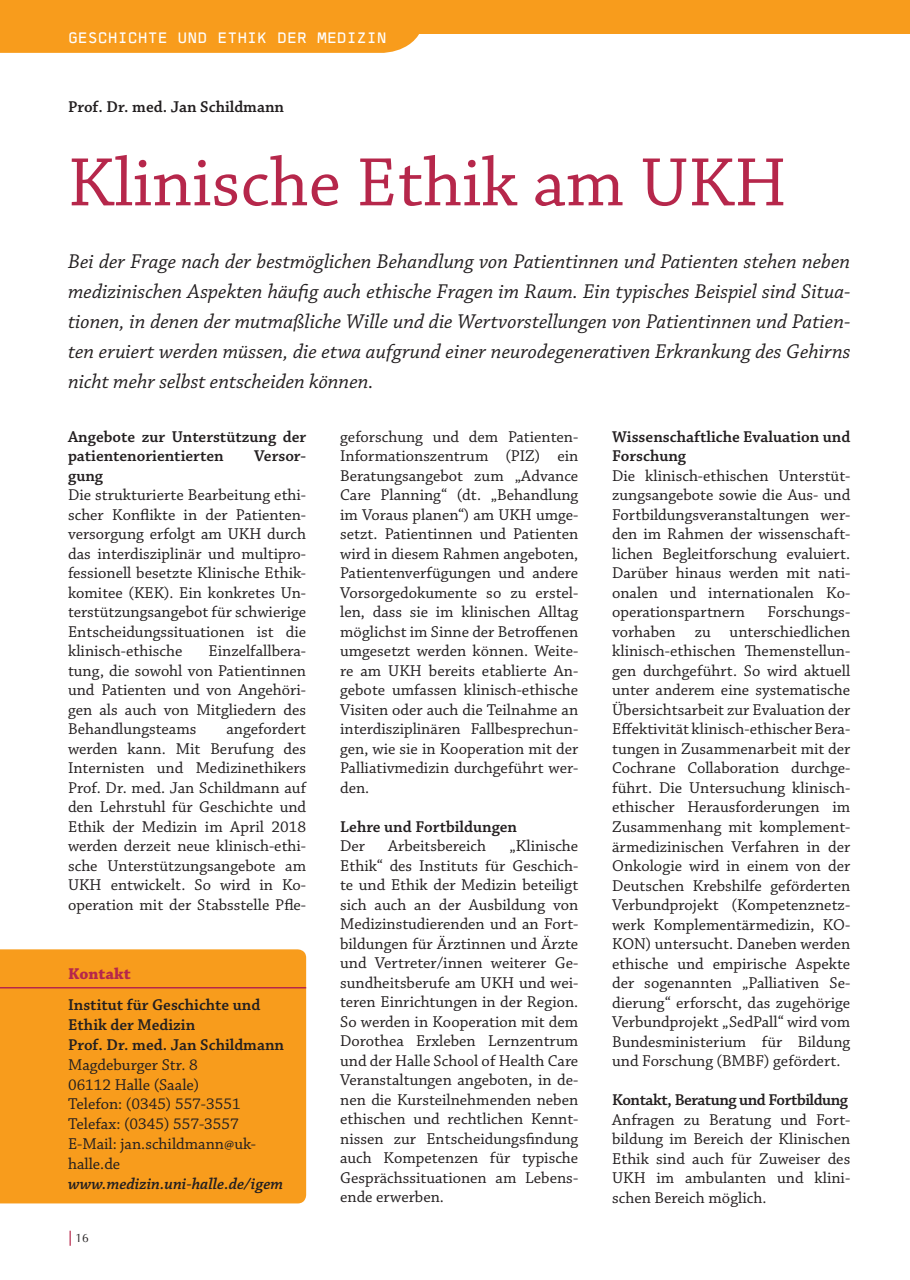
<style>
.page{position:relative;width:910px;height:1280px;background:#fff}
.page>*{position:absolute;margin:0;border:0;box-sizing:border-box;transform-origin:0 0}
.t1{font:72px "Chaparral Pro";color:#b6274b}
.t2{font:italic 21px/30px "Chaparral Pro";color:#231f20;text-align:justify}
.t3{font:16.5px/19.5px "Chaparral Pro";color:#231f20;text-align:justify}
.t4{font:600 16.5px/19.5px "Chaparral Pro";color:#231f20}
.t5{font:600 16.5px "Chaparral Pro";letter-spacing:-.03em;color:#231f20}
.t6{font:italic 600 16.5px "Chaparral Pro";color:#231f20}
.t7{font:700 16.5px "Chaparral Pro";color:#b6274b}
.t8{font:15px "Typestar OCR";color:#fff}
.t9{font:12px "Optima LT";color:#231f20}
.s1{font-weight:700;font-size:15px;color:#b6274b}
</style>
<div class="page">
<div style="left:0;top:0;width:910px;height:33px;background:#f89c1c"></div>
<svg style="left:0;top:33px;width:425px;height:20px;background:#f8a025"></svg>
<div style="left:0;top:949px;width:306px;height:254px;background:#f89c1c"></div>
<hr style="left:0;top:987px;width:306px;height:1px;background:#b6274b">
<p class="t8" style="left:68px;top:28px;width:320px">GESCHICHTE UND ETHIK DER MEDIZIN</p>
<p class="t4" style="left:68px;top:98px;width:218px">Prof. Dr. med. Jan Schildmann</p>
<h1 class="t1" style="left:68px;top:143px;width:720px">Klinische Ethik am UKH</h1>
<p class="t2" style="left:68px;top:247px;width:784px">Bei der Frage nach der bestmöglichen Behandlung von Patientinnen und Patienten stehen neben medizinischen Aspekten häufig auch ethische Fragen im Raum. Ein typisches Beispiel sind Situa&shy;tionen, in denen der mutmaßliche Wille und die Wertvorstellungen von Patientinnen und Patien&shy;ten eruiert werden müssen, die etwa aufgrund einer neurodegenerativen Erkrankung des Gehirns nicht mehr selbst entscheiden können.</p>
<p class="t4" style="left:68px;top:427px;width:240px">Angebote zur Unterstützung der patientenorientierten</p>
<p class="t4" style="left:254px;top:447px;width:53px">Versor-</p>
<p class="t4" style="left:68px;top:466px;width:37px">gung</p>
<p class="t3" style="left:68px;top:486px;width:240px">Die strukturierte Bearbeitung ethi&shy;scher Konflikte in der Patienten&shy;versorgung erfolgt am UKH durch das interdisziplinär und multipro&shy;fessionell besetzte Klinische Ethik&shy;komitee (KEK). Ein konkretes Un&shy;terstützungsangebot für schwierige Entscheidungssituationen ist die klinisch-ethische</p>
<p class="t3" style="left:68px;top:642px;width:240px;text-indent:140px">Einzelfallbera&shy;tung, die sowohl von Patientinnen und Patienten und von Angehöri&shy;gen als auch von Mitgliedern des Behandlungsteams</p>
<p class="t3" style="left:68px;top:720px;width:240px;text-indent:158px">angefordert werden kann. Mit Berufung des Internisten und Medizinethikers Prof. Dr. med. Jan Schildmann auf den Lehrstuhl für Geschichte und Ethik der Medizin im April 2018 werden derzeit neue klinisch-ethi&shy;sche Unterstützungsangebote am UKH entwickelt. So wird in Ko&shy;operation mit der Stabsstelle Pfle-</p>
<p class="t7" style="left:68px;top:964px;width:64px">Kontakt</p>
<p class="t4" style="left:68px;top:996px;width:218px">Institut für Geschichte und<br>Ethik der Medizin<br>Prof. Dr. med. Jan Schildmann</p>
<p class="t3" style="left:68px;top:1055px;width:190px;text-align:left">Magdeburger Str. 8<br>06112 Halle (Saale)<br>Telefon: (0345) 557-3551<br>Telefax: (0345) 557-3557<br>E-Mail: jan.schildmann@uk&shy;halle.de</p>
<p class="t6" style="left:68px;top:1174px;width:217px">www.medizin.uni-halle.de/igem</p>
<p class="t9" style="left:66px;top:1231px;width:25px"><span class="s1">|</span>16</p>
<p class="t3" style="left:340px;top:427px;width:240px">geforschung und dem Patienten-Informationszentrum (PIZ) ein Beratungsangebot zum „Advance Care Planning“ (dt. „Behandlung im Voraus planen“) am UKH umge&shy;setzt. Patientinnen und Patienten wird in diesem Rahmen angeboten, Patientenverfügungen und andere Vorsorgedokumente so zu erstel&shy;len, dass sie im klinischen Alltag möglichst im Sinne der Betroffenen umgesetzt werden können. Weite&shy;re am UKH bereits etablierte An&shy;gebote umfassen klinisch-ethische Visiten oder auch die Teilnahme an interdisziplinären Fallbesprechun&shy;gen, wie sie in Kooperation mit der Palliativmedizin durchgeführt wer&shy;den.</p>
<p class="t4" style="left:340px;top:817px;width:178px">Lehre und Fortbildungen</p>
<p class="t3" style="left:340px;top:837px;width:26px">Der</p>
<p class="t3" style="left:388px;top:837px;width:100px">Arbeitsbereich</p>
<p class="t3" style="left:340px;top:837px;width:240px;text-indent:169px">„Klinische Ethik“ des Instituts für Geschich&shy;te und Ethik der Medizin beteiligt sich auch an der Ausbildung von Medizinstudierenden und an Fort&shy;bildungen für Ärztinnen und Ärzte und Vertreter/innen weiterer Ge&shy;sundheitsberufe am UKH und wei&shy;teren Einrichtungen in der Region.<br>So werden in Kooperation mit dem Dorothea Erxleben Lernzentrum und der Halle School of Health Care Veranstaltungen angeboten, in de&shy;nen die Kursteilnehmenden neben ethischen und rechtlichen Kennt&shy;nissen zur Entscheidungsfindung auch Kompetenzen für typische Gesprächssituationen am Lebens&shy;ende erwerben.</p>
<p class="t4" style="left:612px;top:427px;width:240px">Wissenschaftliche Evaluation und<br>Forschung</p>
<p class="t3" style="left:612px;top:467px;width:240px">Die klinisch-ethischen Unterstüt&shy;zungsangebote sowie die Aus- und Fortbildungsveranstaltungen wer&shy;den im Rahmen der wissenschaft&shy;lichen Begleitforschung evaluiert.<br>Darüber hinaus werden mit nati&shy;onalen und internationalen Ko&shy;operationspartnern</p>
<p class="t3" style="left:612px;top:603px;width:240px;text-indent:155px">Forschungs&shy;vorhaben zu unterschiedlichen klinisch-ethischen Themenstellun&shy;gen durchgeführt. So wird aktuell unter anderem eine systematische Übersichtsarbeit zur Evaluation der Effektivität klinisch-ethischer Bera&shy;tungen in Zusammenarbeit mit der Cochrane Collaboration durchge&shy;führt. Die Untersuchung klinisch&shy;ethischer Herausforderungen im Zusammenhang mit komplement&shy;ärmedizinischen Verfahren in der Onkologie wird in einem von der Deutschen Krebshilfe geförderten Verbundprojekt (Kompetenznetz&shy;werk Komplementärmedizin, KO-KON) untersucht. Daneben werden ethische und empirische Aspekte der sogenannten „Palliativen Se&shy;dierung“ erforscht, das zugehörige Verbundprojekt „SedPall“ wird vom Bundesministerium für Bildung und Forschung (BMBF) gefördert.</p>
<p class="t5" style="left:612px;top:1090px;width:237px">Kontakt, Beratung und Fortbildung</p>
<p class="t3" style="left:612px;top:1110px;width:240px">Anfragen zu Beratung und Fort&shy;bildung im Bereich der Klinischen Ethik sind auch für Zuweiser des UKH im ambulanten und klini&shy;schen Bereich möglich.</p>
</div>
